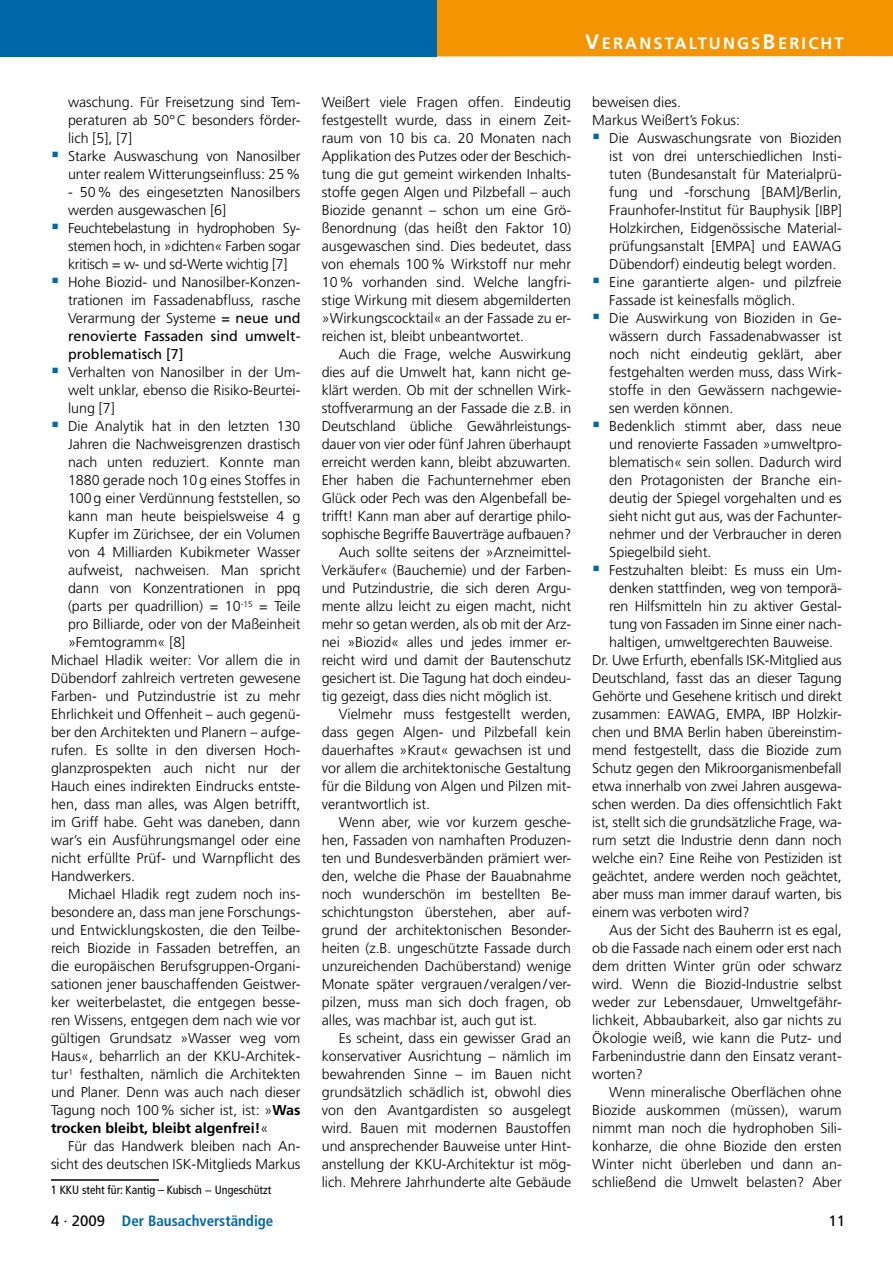
<style>
.page{position:relative;width:893px;height:1263px;background:#fff}
.page>*{position:absolute;margin:0;border:0;box-sizing:border-box;transform-origin:0 0}
.t1{font:700 16.5px "Frutiger LT Std";letter-spacing:.13em;color:#fff}
.t2{font:700 condensed 15px "Frutiger LT Std";color:#0067a8}
.t3{font:15px "Frutiger LT Std";color:#000}
._08_Absatz_m__Einzug{font:300 14.25px/18px "Frutiger LT Std";color:#000;text-align:justify}
._09_Aufzählung_mit_K{font:300 14.25px/18px "Frutiger LT Std";color:#000;text-align:justify}
._08_Absatz_o__Einzug{font:300 14.25px/18px "Frutiger LT Std";color:#000;text-align:justify}
._10_Bildtext_linksbü{font:300 14.25px/18px "Frutiger LT Std";color:#000;text-align:justify}
._10_Bildtext_linksbü-2{font:condensed 12px "Frutiger LT Std";color:#000}
.s1{font-weight:400}
.s2{font-weight:700}
.s3{font-size:21px}
.s4{font-weight:400;font-stretch:normal;color:#000}
</style>
<div class="page">
<div style="left:436px;top:0;width:457px;height:57px;background:#f39400"></div>
<div style="left:0;top:0;width:436px;height:57px;background:#0067a8"></div>
<hr style="left:51px;top:1179px;width:108px;height:2px;background:#000">
<p class="_09_Aufzählung_mit_K" style="left:68px;top:94px;width:234px">waschung. Für Freisetzung sind Tem&shy;peraturen ab 50°C besonders förder&shy;lich [5], [7]</p>
<p class="_09_Aufzählung_mit_K" style="left:68px;top:148px;width:234px">Starke Auswaschung von Nanosilber unter realem Witterungseinfluss: 25%</p>
<p class="_09_Aufzählung_mit_K" style="left:68px;top:184px;width:234px">- 50% des eingesetzten Nanosilbers werden ausgewaschen [6]</p>
<p class="_09_Aufzählung_mit_K" style="left:68px;top:220px;width:234px">Feuchtebelastung in hydrophoben Sy&shy;stemen hoch, in »dichten« Farben sogar kritisch = w- und sd-Werte wichtig [7]</p>
<p class="_09_Aufzählung_mit_K" style="left:68px;top:274px;width:234px">Hohe Biozid- und Nanosilber-Konzen&shy;trationen im Fassadenabfluss, rasche Verarmung der Systeme <span class="s1">= neue und renovierte Fassaden sind umwelt&shy;problematisch [7]</span></p>
<p class="_09_Aufzählung_mit_K" style="left:68px;top:364px;width:234px">Verhalten von Nanosilber in der Um&shy;welt unklar, ebenso die Risiko-Beurtei&shy;lung [7]</p>
<p class="_09_Aufzählung_mit_K" style="left:68px;top:418px;width:234px">Die Analytik hat in den letzten 130<br>Jahren die Nachweisgrenzen drastisch nach unten reduziert. Konnte man 1880 gerade noch 10g eines Stoffes in 100g einer Verdünnung feststellen, so kann man heute beispielsweise 4 g Kupfer im Zürichsee, der ein Volumen von 4 Milliarden Kubikmeter Wasser aufweist, nachweisen. Man spricht dann von Konzentrationen in ppq (parts per quadrillion) = 10<sup>-15</sup> = Teile pro Billiarde, oder von der Maßeinheit »Femtogramm« [8]</p>
<p class="_08_Absatz_o__Einzug" style="left:51px;top:652px;width:251px">Michael Hladik weiter: Vor allem die in Dübendorf zahlreich vertreten gewesene Farben- und Putzindustrie ist zu mehr Ehrlichkeit und Offenheit – auch gegenü&shy;ber den Architekten und Planern – aufge&shy;rufen. Es sollte in den diversen Hoch&shy;glanzprospekten auch nicht nur der Hauch eines indirekten Eindrucks entste&shy;hen, dass man alles, was Algen betrifft, im Griff habe. Geht was daneben, dann war’s ein Ausführungsmangel oder eine nicht erfüllte Prüf- und Warnpflicht des Handwerkers.</p>
<p class="_08_Absatz_m__Einzug" style="left:51px;top:886px;width:251px;text-indent:17px">Michael Hladik regt zudem noch ins&shy;besondere an, dass man jene Forschungs&shy;und Entwicklungskosten, die den Teilbe&shy;reich Biozide in Fassaden betreffen, an die europäischen Berufsgruppen-Organi&shy;sationen jener bauschaffenden Geistwer&shy;ker weiterbelastet, die entgegen besse&shy;ren Wissens, entgegen dem nach wie vor gültigen Grundsatz »Wasser weg vom Haus«, beharrlich an der KKU-Architek&shy;tur<sup>1</sup> festhalten, nämlich die Architekten und Planer. Denn was auch nach dieser Tagung noch 100% sicher ist, ist: »<span class="s2">Was trocken bleibt, bleibt algenfrei!</span>«</p>
<p class="_08_Absatz_m__Einzug" style="left:51px;top:1138px;width:251px;text-align:right">Für das Handwerk bleiben nach An&shy;sicht des deutschen ISK-Mitglieds Markus</p>
<p class="_10_Bildtext_linksbü-2" style="left:51px;top:1183px;width:222px">1 KKU steht für: Kantig – Kubisch − Ungeschützt</p>
<p class="t1" style="left:585px;top:33px;width:260px"><span class="s3">V</span>ERANSTALTUNGS<span class="s3">B</span>ERICHT</p>
<p class="_10_Bildtext_linksbü" style="left:322px;top:94px;width:251px">Weißert viele Fragen offen. Eindeutig festgestellt wurde, dass in einem Zeit&shy;raum von 10 bis ca. 20 Monaten nach Applikation des Putzes oder der Beschich&shy;tung die gut gemeint wirkenden Inhalts&shy;stoffe gegen Algen und Pilzbefall – auch Biozide genannt – schon um eine Grö&shy;ßenordnung (das heißt den Faktor 10) ausgewaschen sind. Dies bedeutet, dass von ehemals 100% Wirkstoff nur mehr 10% vorhanden sind. Welche langfri&shy;stige Wirkung mit diesem abgemilderten »Wirkungscocktail« an der Fassade zu er&shy;reichen ist, bleibt unbeantwortet.</p>
<p class="_08_Absatz_m__Einzug" style="left:322px;top:346px;width:251px;text-indent:17px">Auch die Frage, welche Auswirkung dies auf die Umwelt hat, kann nicht ge&shy;klärt werden. Ob mit der schnellen Wirk&shy;stoffverarmung an der Fassade die z.B. in Deutschland übliche Gewährleistungs&shy;dauer von vier oder fünf Jahren überhaupt erreicht werden kann, bleibt abzuwarten.<br>Eher haben die Fachunternehmer eben Glück oder Pech was den Algenbefall be&shy;trifft! Kann man aber auf derartige philo&shy;sophische Begriffe Bauverträge aufbauen?</p>
<p class="_08_Absatz_m__Einzug" style="left:322px;top:544px;width:251px;text-indent:17px">Auch sollte seitens der »Arzneimittel-Verkäufer« (Bauchemie) und der Farben&shy;und Putzindustrie, die sich deren Argu&shy;mente allzu leicht zu eigen macht, nicht mehr so getan werden, als ob mit der Arz&shy;nei »Biozid« alles und jedes immer er&shy;reicht wird und damit der Bautenschutz gesichert ist. Die Tagung hat doch eindeu&shy;tig gezeigt, dass dies nicht möglich ist.</p>
<p class="_08_Absatz_m__Einzug" style="left:322px;top:706px;width:251px;text-indent:17px">Vielmehr muss festgestellt werden, dass gegen Algen- und Pilzbefall kein dauerhaftes »Kraut« gewachsen ist und vor allem die architektonische Gestaltung für die Bildung von Algen und Pilzen mit&shy;verantwortlich ist.</p>
<p class="_08_Absatz_m__Einzug" style="left:322px;top:814px;width:251px;text-indent:17px">Wenn aber, wie vor kurzem gesche&shy;hen, Fassaden von namhaften Produzen&shy;ten und Bundesverbänden prämiert wer&shy;den, welche die Phase der Bauabnahme noch wunderschön im bestellten Be&shy;schichtungston überstehen, aber auf&shy;grund der architektonischen Besonder&shy;heiten (z.B. ungeschützte Fassade durch unzureichenden Dachüberstand) wenige Monate später vergrauen/ veralgen/ ver&shy;pilzen, muss man sich doch fragen, ob alles, was machbar ist, auch gut ist.</p>
<p class="_08_Absatz_m__Einzug" style="left:322px;top:1030px;width:251px;text-indent:17px">Es scheint, dass ein gewisser Grad an konservativer Ausrichtung – nämlich im bewahrenden Sinne – im Bauen nicht grundsätzlich schädlich ist, obwohl dies von den Avantgardisten so ausgelegt wird. Bauen mit modernen Baustoffen und ansprechender Bauweise unter Hint&shy;anstellung der KKU-Architektur ist mög&shy;lich. Mehrere Jahrhunderte alte Gebäude</p>
<p class="_08_Absatz_m__Einzug" style="left:592px;top:94px;width:90px">beweisen dies.</p>
<p class="_08_Absatz_o__Einzug" style="left:592px;top:112px;width:149px">Markus Weißert’s Fokus:</p>
<p class="_09_Aufzählung_mit_K" style="left:609px;top:130px;width:234px">Die Auswaschungsrate von Bioziden ist von drei unterschiedlichen Insti&shy;tuten (Bundesanstalt für Materialprü&shy;fung und -forschung [BAM]/Berlin, Fraunhofer-Institut für Bauphysik [IBP] Holzkirchen, Eidgenössische Material&shy;prüfungsanstalt [EMPA] und EAWAG Dübendorf) eindeutig belegt worden.</p>
<p class="_09_Aufzählung_mit_K" style="left:609px;top:274px;width:234px">Eine garantierte algen- und pilzfreie<br>Fassade ist keinesfalls möglich.</p>
<p class="_09_Aufzählung_mit_K" style="left:609px;top:310px;width:234px">Die Auswirkung von Bioziden in Ge&shy;wässern durch Fassadenabwasser ist noch nicht eindeutig geklärt, aber festgehalten werden muss, dass Wirk&shy;stoffe in den Gewässern nachgewie&shy;sen werden können.</p>
<p class="_09_Aufzählung_mit_K" style="left:609px;top:418px;width:234px">Bedenklich stimmt aber, dass neue und renovierte Fassaden »umweltpro&shy;blematisch« sein sollen. Dadurch wird den Protagonisten der Branche ein&shy;deutig der Spiegel vorgehalten und es sieht nicht gut aus, was der Fachunter&shy;nehmer und der Verbraucher in deren Spiegelbild sieht.</p>
<p class="_09_Aufzählung_mit_K" style="left:609px;top:562px;width:234px">Festzuhalten bleibt: Es muss ein Um&shy;denken stattfinden, weg von temporä&shy;ren Hilfsmitteln hin zu aktiver Gestal&shy;tung von Fassaden im Sinne einer nach&shy;haltigen, umweltgerechten Bauweise.</p>
<p class="_08_Absatz_o__Einzug" style="left:592px;top:652px;width:251px">Dr. Uwe Erfurth, ebenfalls ISK-Mitglied aus Deutschland, fasst das an dieser Tagung Gehörte und Gesehene kritisch und direkt zusammen: EAWAG, EMPA, IBP Holzkir&shy;chen und BMA Berlin haben übereinstim&shy;mend festgestellt, dass die Biozide zum Schutz gegen den Mikroorganismenbefall etwa innerhalb von zwei Jahren ausgewa&shy;schen werden. Da dies offensichtlich Fakt ist, stellt sich die grundsätzliche Frage, wa&shy;rum setzt die Industrie denn dann noch welche ein? Eine Reihe von Pestiziden ist geächtet, andere werden noch geächtet, aber muss man immer darauf warten, bis einem was verboten wird?</p>
<p class="_08_Absatz_m__Einzug" style="left:592px;top:922px;width:251px;text-indent:17px">Aus der Sicht des Bauherrn ist es egal, ob die Fassade nach einem oder erst nach dem dritten Winter grün oder schwarz wird. Wenn die Biozid-Industrie selbst weder zur Lebensdauer, Umweltgefähr&shy;lichkeit, Abbaubarkeit, also gar nichts zu Ökologie weiß, wie kann die Putz- und Farbenindustrie dann den Einsatz verant&shy;worten?</p>
<p class="_08_Absatz_m__Einzug" style="left:592px;top:1084px;width:251px;text-indent:17px">Wenn mineralische Oberflächen ohne Biozide auskommen (müssen), warum nimmt man noch die hydrophoben Sili&shy;konharze, die ohne Biozide den ersten Winter nicht überleben und dann an&shy;schließend die Umwelt belasten? Aber</p>
<p class="t2" style="left:51px;top:1211px;width:224px"><span class="s4">4 · 2009</span> Der Bausachverständige</p>
<p class="t3" style="left:828px;top:1211px;width:18px">11</p>
</div>
